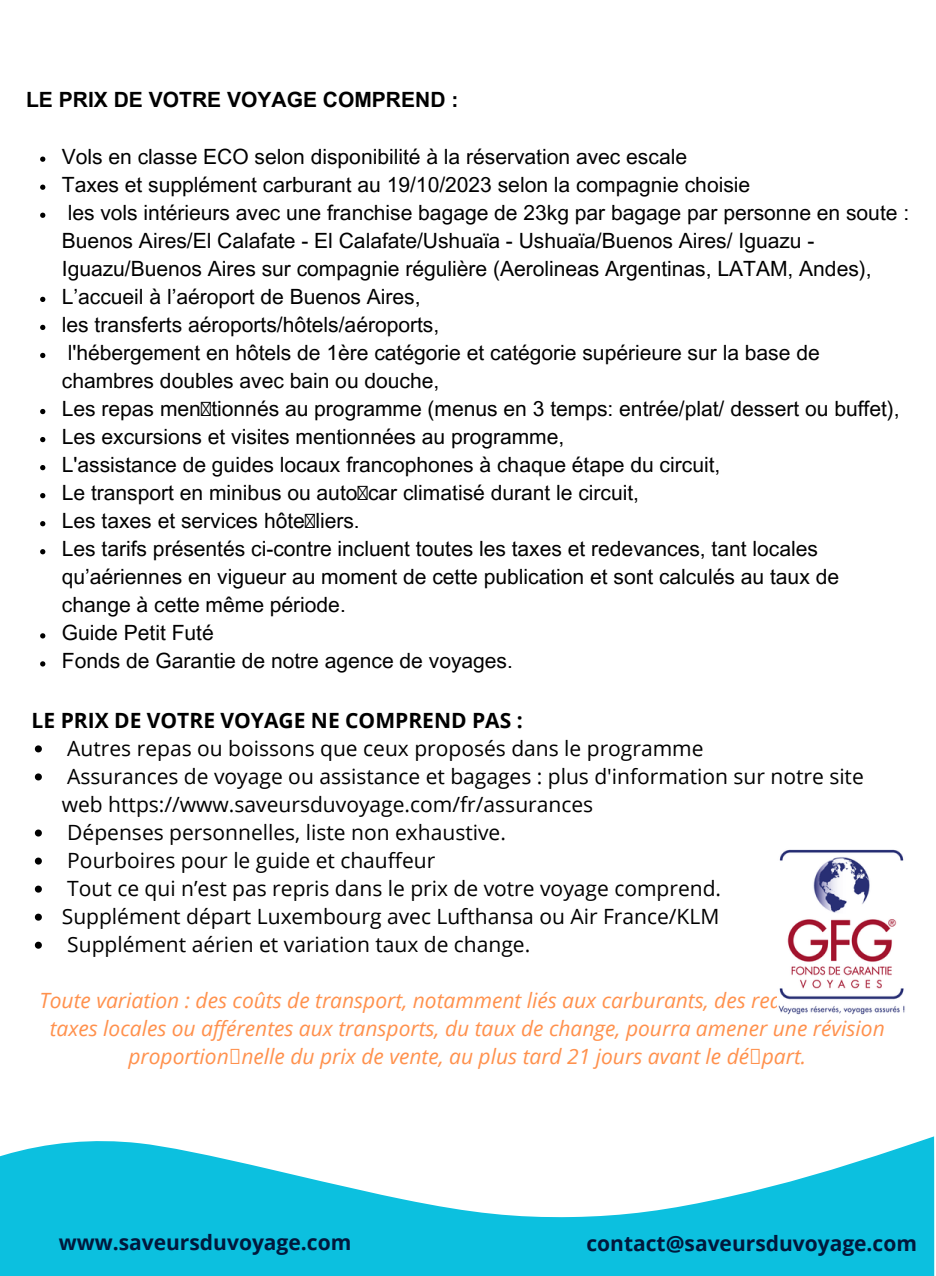
<style>
.page{position:relative;width:936px;height:1276px;background:#fff}
.page>*{position:absolute;margin:0;border:0;box-sizing:border-box;transform-origin:0 0}
.t1{font:21px/27.9px "Arial MT Pro";color:#000}
.t2{font:21px/27.9px "Open Sans";color:#000}
.t3{font:italic 21px/27.9px "Open Sans";color:#ff914d;text-align:center}
.t4{font:700 21px "Open Sans";color:#01183c}
.t5{font:700 21px "Open Sans";color:#000}
.t6{font:700 21px "Arial MT Pro";color:#000}
</style>
<div class="page">
<svg style="left:40px;top:157px;width:5px;height:5px"></svg>
<svg style="left:40px;top:185px;width:5px;height:5px"></svg>
<svg style="left:40px;top:213px;width:5px;height:5px"></svg>
<svg style="left:40px;top:297px;width:5px;height:5px"></svg>
<svg style="left:40px;top:325px;width:5px;height:5px"></svg>
<svg style="left:40px;top:353px;width:5px;height:5px"></svg>
<svg style="left:40px;top:409px;width:5px;height:5px"></svg>
<svg style="left:40px;top:437px;width:5px;height:5px"></svg>
<svg style="left:40px;top:465px;width:5px;height:5px"></svg>
<svg style="left:40px;top:493px;width:5px;height:5px"></svg>
<svg style="left:40px;top:521px;width:5px;height:5px"></svg>
<svg style="left:40px;top:549px;width:5px;height:5px"></svg>
<svg style="left:40px;top:633px;width:5px;height:5px"></svg>
<svg style="left:40px;top:661px;width:5px;height:5px"></svg>
<svg style="left:35px;top:745px;width:7px;height:7px"></svg>
<svg style="left:35px;top:773px;width:7px;height:7px"></svg>
<svg style="left:35px;top:829px;width:7px;height:7px"></svg>
<svg style="left:35px;top:857px;width:7px;height:7px"></svg>
<svg style="left:35px;top:885px;width:7px;height:7px"></svg>
<svg style="left:35px;top:913px;width:7px;height:7px"></svg>
<svg style="left:35px;top:942px;width:7px;height:7px"></svg>
<svg style="left:0;top:1136px;width:934px;height:140px;fill:#0cc0df"></svg>
<img style="left:778px;top:849px;width:127px;height:166px">
<p class="t6" style="left:26px;top:92px;width:434px">LE PRIX DE VOTRE VOYAGE COMPREND :</p>
<p class="t1" style="left:62px;top:145px;width:627px">Vols en classe ECO selon disponibilité à la réservation avec escale</p>
<p class="t1" style="left:62px;top:173px;width:690px">Taxes et supplément carburant au 19/10/2023 selon la compagnie choisie</p>
<p class="t1" style="left:62px;top:201px;width:849px">les vols intérieurs avec une franchise bagage de 23kg par bagage par personne en soute :<br>Buenos Aires/El Calafate - El Calafate/Ushuaïa - Ushuaïa/Buenos Aires/ Iguazu -<br>Iguazu/Buenos Aires sur compagnie régulière (Aerolineas Argentinas, LATAM, Andes),</p>
<p class="t1" style="left:62px;top:285px;width:360px">L’accueil à l’aéroport de Buenos Aires,</p>
<p class="t1" style="left:62px;top:313px;width:379px">les transferts aéroports/hôtels/aéroports,</p>
<p class="t1" style="left:62px;top:341px;width:759px">l'hébergement en hôtels de 1ère catégorie et catégorie supérieure sur la base de chambres doubles avec bain ou douche,</p>
<p class="t1" style="left:62px;top:397px;width:839px">Les repas men tionnés au programme (menus en 3 temps: entrée/plat/ dessert ou buffet),</p>
<p class="t1" style="left:62px;top:425px;width:504px">Les excursions et visites mentionnées au programme,</p>
<p class="t1" style="left:62px;top:453px;width:660px">L'assistance de guides locaux francophones à chaque étape du circuit,</p>
<p class="t1" style="left:62px;top:481px;width:579px">Le transport en minibus ou auto car climatisé durant le circuit,</p>
<p class="t1" style="left:62px;top:509px;width:299px">Les taxes et services hôte liers.</p>
<p class="t1" style="left:62px;top:537px;width:779px">Les tarifs présentés ci-contre incluent toutes les taxes et redevances, tant locales qu’aériennes en vigueur au moment de cette publication et sont calculés au taux de change à cette même période.</p>
<p class="t1" style="left:62px;top:621px;width:153px">Guide Petit Futé</p>
<p class="t1" style="left:62px;top:649px;width:453px">Fonds de Garantie de notre agence de voyages.</p>
<p class="t5" style="left:32px;top:705px;width:493px">LE PRIX DE VOTRE VOYAGE NE COMPREND PAS :</p>
<p class="t2" style="left:67px;top:734px;width:638px">Autres repas ou boissons que ceux proposés dans le programme</p>
<p class="t2" style="left:62px;top:762px;width:804px">Assurances de voyage ou assistance et bagages : plus d'information sur notre site web https://www.saveursduvoyage.com/fr/assurances</p>
<p class="t2" style="left:67px;top:818px;width:440px">Dépenses personnelles, liste non exhaustive.</p>
<p class="t2" style="left:67px;top:846px;width:369px">Pourboires pour le guide et chauffeur</p>
<p class="t2" style="left:67px;top:874px;width:655px">Tout ce qui n’est pas repris dans le prix de votre voyage comprend.</p>
<p class="t2" style="left:62px;top:902px;width:659px">Supplément départ Luxembourg avec Lufthansa ou Air France/KLM</p>
<p class="t2" style="left:67px;top:930px;width:464px">Supplément aérien et variation taux de change.</p>
<p class="t3" style="left:39px;top:986px;width:857px">Toute variation : des coûts de transport, notamment liés aux carburants, des rede vances, et taxes locales ou afférentes aux transports, du taux de change, pourra amener une révision proportion nelle du prix de vente, au plus tard 21 jours avant le dé part.</p>
<p class="t4" style="left:59px;top:1228px;width:294px">www.saveursduvoyage.com</p>
<p class="t4" style="left:586px;top:1228px;width:332px">contact@saveursduvoyage.com</p>
</div>
